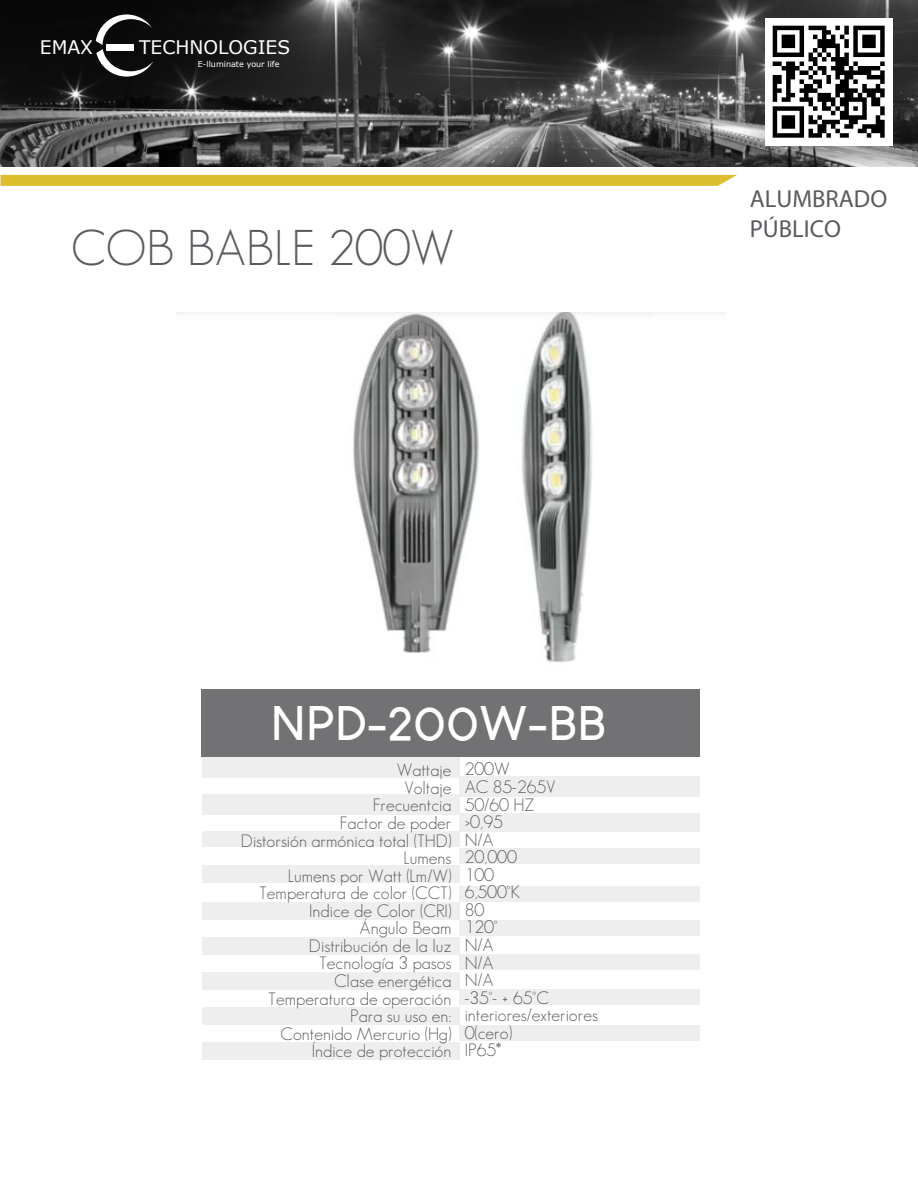
<style>
.page{position:relative;width:918px;height:1188px;background:#fff}
.page>*{position:absolute;margin:0;border:0;box-sizing:border-box;transform-origin:0 0}
.t1{font:300 49.2px "Geosans";color:#5a5b5f}
.t2{font:700 47.55px "Louis George Cafe";color:#fff}
.t3{font:24.6px/29.5px "Myriad Pro";color:#5a5b5f}
.t4{font:18.75px "Verdana";color:#fff}
.t5{font:300 17.55px/17.5px "Geosans";color:#585a5e;text-align:right}
.t6{font:7.95px "Verdana";color:#fff}
</style>
<div class="page">
<img style="left:177px;top:312px;width:549px;height:382px">
<img style="left:0;top:0;width:918px;height:166px">
<svg style="left:0;top:175px;width:737px;height:11px;background:#ddbf32"></svg>
<svg style="left:96px;top:14px;width:57px;height:63px"></svg>
<div style="left:106px;top:44px;width:27px;height:6px;background:#fff"></div>
<div style="left:202px;top:757px;width:258px;height:20px;background:#efeeef"></div>
<div style="left:202px;top:794px;width:258px;height:20px;background:#efeeef"></div>
<div style="left:202px;top:831px;width:258px;height:16px;background:#efeeef"></div>
<div style="left:202px;top:866px;width:258px;height:17px;background:#efeeef"></div>
<div style="left:202px;top:903px;width:258px;height:17px;background:#efeeef"></div>
<div style="left:202px;top:937px;width:258px;height:17px;background:#efeeef"></div>
<div style="left:202px;top:972px;width:258px;height:17px;background:#efeeef"></div>
<div style="left:202px;top:1007px;width:258px;height:17px;background:#efeeef"></div>
<div style="left:202px;top:1042px;width:258px;height:17px;background:#efeeef"></div>
<div style="left:460px;top:776px;width:240px;height:21px;background:#efeeef"></div>
<div style="left:460px;top:813px;width:240px;height:18px;background:#efeeef"></div>
<div style="left:460px;top:848px;width:240px;height:16px;background:#efeeef"></div>
<div style="left:460px;top:886px;width:240px;height:16px;background:#efeeef"></div>
<div style="left:460px;top:920px;width:240px;height:16px;background:#efeeef"></div>
<div style="left:460px;top:954px;width:240px;height:16px;background:#efeeef"></div>
<div style="left:460px;top:989px;width:240px;height:16px;background:#efeeef"></div>
<div style="left:460px;top:1025px;width:240px;height:16px;background:#efeeef"></div>
<div style="left:202px;top:689px;width:498px;height:68px;background:#727174"></div>
<img style="left:765px;top:18px;width:127px;height:128px">
<p class="t4" style="left:40px;top:35px;width:55px">EMAX</p>
<p class="t4" style="left:139px;top:35px;width:153px">TECHNOLOGIES</p>
<p class="t6" style="left:198px;top:59px;width:83px">E-lluminate your life</p>
<h1 class="t1" style="left:71px;top:221px;width:385px">COB BABLE 200W</h1>
<h3 class="t3" style="left:750px;top:184px;width:139px">ALUMBRADO<br>PÚBLICO</h3>
<h2 class="t2" style="left:270px;top:692px;width:337px">NPD-200W-BB</h2>
<p class="t5" style="left:241px;top:762px;width:212px">Wattaje<br>Voltaje<br>Frecuentcia<br>Factor de poder<br>Distorsión armónica total (THD)<br>Lumens<br>Lumens por Watt (Lm/W)<br>Temperatura de color (CCT)<br>Indice de Color (CRI)<br>Ángulo Beam<br>Distribución de la luz<br>Tecnología 3 pasos<br>Clase energética<br>Temperatura de operación<br>Para su uso en:<br>Contenido Mercurio (Hg)<br>Índice de protección</p>
<p class="t5" style="left:465px;top:761px;width:135px;text-align:left">200W<br>AC 85-265V<br>50/60 HZ<br>&gt;0,95<br>N/A<br>20,000<br>100<br>6,500°K<br>80<br>120°<br>N/A<br>N/A<br>N/A<br>-35°- + 65°C interiores/exteriores<br>0(cero)<br>IP65*</p>
</div>
